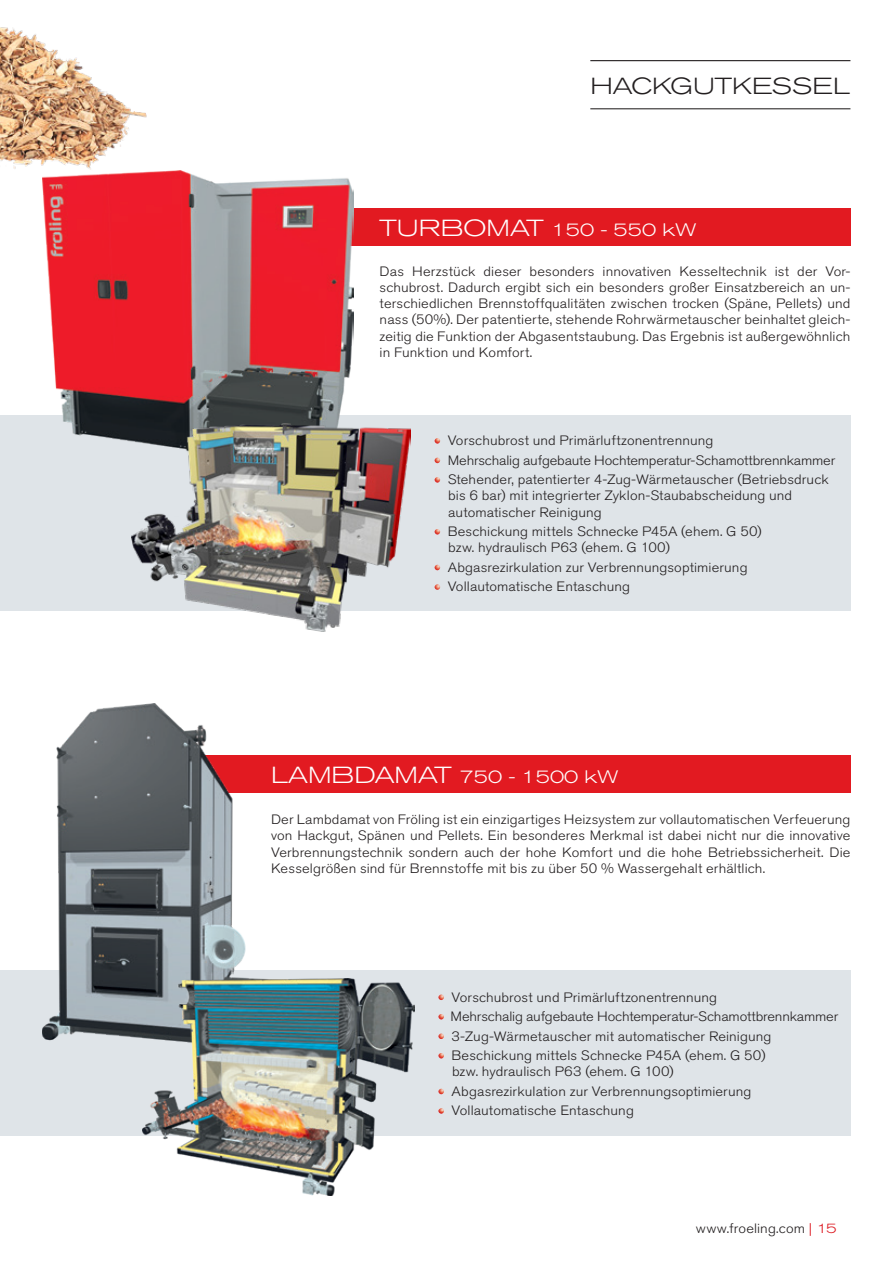
<style>
.page{position:relative;width:893px;height:1263px;background:#fff}
.page>*{position:absolute;margin:0;border:0;box-sizing:border-box;transform-origin:0 0}
.t1{font:300 expanded 23.1px "Akzidenz Grotesk BQ";color:#231f20;scale:1.08 1}
.t2{font:300 expanded 18px "Akzidenz Grotesk BQ";color:#fff;scale:1.08 1}
.t3{font:300 13.5px/16.2px "Akzidenz Grotesk BQ";letter-spacing:.005em;color:#231f20;text-align:justify;scale:1.08 1}
.s1{font-size:23.1px}
.s2{font-stretch:expanded;color:#dc1820}
</style>
<div class="page">
<div style="left:0;top:970px;width:850px;height:166px;background:#dfe4e8"></div>
<div style="left:0;top:415px;width:850px;height:196px;background:#dfe4e8"></div>
<img style="left:0;top:27px;width:147px;height:143px">
<hr style="left:590px;top:60px;width:260px;height:1px;background:#231f20">
<hr style="left:590px;top:108px;width:260px;height:1px;background:#231f20">
<div style="left:83px;top:755px;width:767px;height:38px;background:#e21a21"></div>
<div style="left:83px;top:208px;width:767px;height:38px;background:#e21a21"></div>
<svg style="left:435px;top:438px;width:5px;height:6px"></svg>
<svg style="left:435px;top:458px;width:5px;height:5px"></svg>
<svg style="left:435px;top:477px;width:5px;height:6px"></svg>
<svg style="left:435px;top:529px;width:5px;height:6px"></svg>
<svg style="left:435px;top:565px;width:5px;height:5px"></svg>
<svg style="left:435px;top:584px;width:5px;height:6px"></svg>
<svg style="left:438px;top:994px;width:6px;height:6px"></svg>
<svg style="left:438px;top:1014px;width:6px;height:5px"></svg>
<svg style="left:438px;top:1033px;width:6px;height:6px"></svg>
<svg style="left:438px;top:1053px;width:6px;height:5px"></svg>
<svg style="left:438px;top:1089px;width:6px;height:5px"></svg>
<svg style="left:438px;top:1108px;width:6px;height:6px"></svg>
<img style="left:42px;top:171px;width:312px;height:271px">
<img style="left:132px;top:423px;width:278px;height:208px">
<img style="left:43px;top:704px;width:203px;height:337px">
<img style="left:143px;top:978px;width:272px;height:218px">
<p class="t1" style="left:590px;top:73px;width:242px">HACKGUTKESSEL</p>
<p class="t2" style="left:380px;top:219px;width:294px"><span class="s1">TURBOMAT</span> 150 - 550 kW</p>
<p class="t3" style="left:380px;top:263px;width:437px">Das Herzstück dieser besonders innovativen Kesseltechnik ist der Vor&shy;schubrost. Dadurch ergibt sich ein besonders großer Einsatzbereich an un&shy;terschiedlichen Brennstoffqualitäten zwischen trocken (Späne, Pellets) und nass (50%). Der patentierte, stehende Rohrwärmetauscher beinhaltet gleich&shy;zeitig die Funktion der Abgasentstaubung. Das Ergebnis ist außergewöhnlich in Funktion und Komfort.</p>
<p class="t3" style="left:448px;top:433px;width:247px">Vorschubrost und Primärluftzonentrennung</p>
<p class="t3" style="left:448px;top:452px;width:360px">Mehrschalig aufgebaute Hochtemperatur-Schamottbrennkammer</p>
<p class="t3" style="left:448px;top:472px;width:354px">Stehender, patentierter 4-Zug-Wärmetauscher (Betriebsdruck</p>
<p class="t3" style="left:448px;top:488px;width:320px">bis 6 bar) mit integrierter Zyklon-Staubabscheidung und</p>
<p class="t3" style="left:448px;top:504px;width:144px">automatischer Reinigung</p>
<p class="t3" style="left:448px;top:524px;width:292px">Beschickung mittels Schnecke P45A (ehem. G 50)</p>
<p class="t3" style="left:448px;top:540px;width:207px">bzw. hydraulisch P63 (ehem. G 100)</p>
<p class="t3" style="left:448px;top:559px;width:279px">Abgasrezirkulation zur Verbrennungsoptimierung</p>
<p class="t3" style="left:448px;top:579px;width:170px">Vollautomatische Entaschung</p>
<p class="t2" style="left:271px;top:767px;width:323px"><span class="s1">LAMBDAMAT</span> 750 - 1500 kW</p>
<p class="t3" style="left:271px;top:812px;width:538px">Der Lambdamat von Fröling ist ein einzigartiges Heizsystem zur vollautomatischen Verfeuerung von Hackgut, Spänen und Pellets. Ein besonderes Merkmal ist dabei nicht nur die innovative Verbrennungstechnik sondern auch der hohe Komfort und die hohe Betriebssicherheit. Die Kesselgrößen sind für Brennstoffe mit bis zu über 50 % Wassergehalt erhältlich.</p>
<p class="t3" style="left:451px;top:989px;width:247px">Vorschubrost und Primärluftzonentrennung</p>
<p class="t3" style="left:451px;top:1008px;width:360px">Mehrschalig aufgebaute Hochtemperatur-Schamottbrennkammer</p>
<p class="t3" style="left:451px;top:1028px;width:298px">3-Zug-Wärmetauscher mit automatischer Reinigung</p>
<p class="t3" style="left:451px;top:1047px;width:292px">Beschickung mittels Schnecke P45A (ehem. G 50)</p>
<p class="t3" style="left:452px;top:1064px;width:207px">bzw. hydraulisch P63 (ehem. G 100)</p>
<p class="t3" style="left:451px;top:1083px;width:279px">Abgasrezirkulation zur Verbrennungsoptimierung</p>
<p class="t3" style="left:451px;top:1103px;width:170px">Vollautomatische Entaschung</p>
<p class="t3" style="left:696px;top:1221px;width:132px">www.froeling.com <span class="s2">| 15</span></p>
</div>
